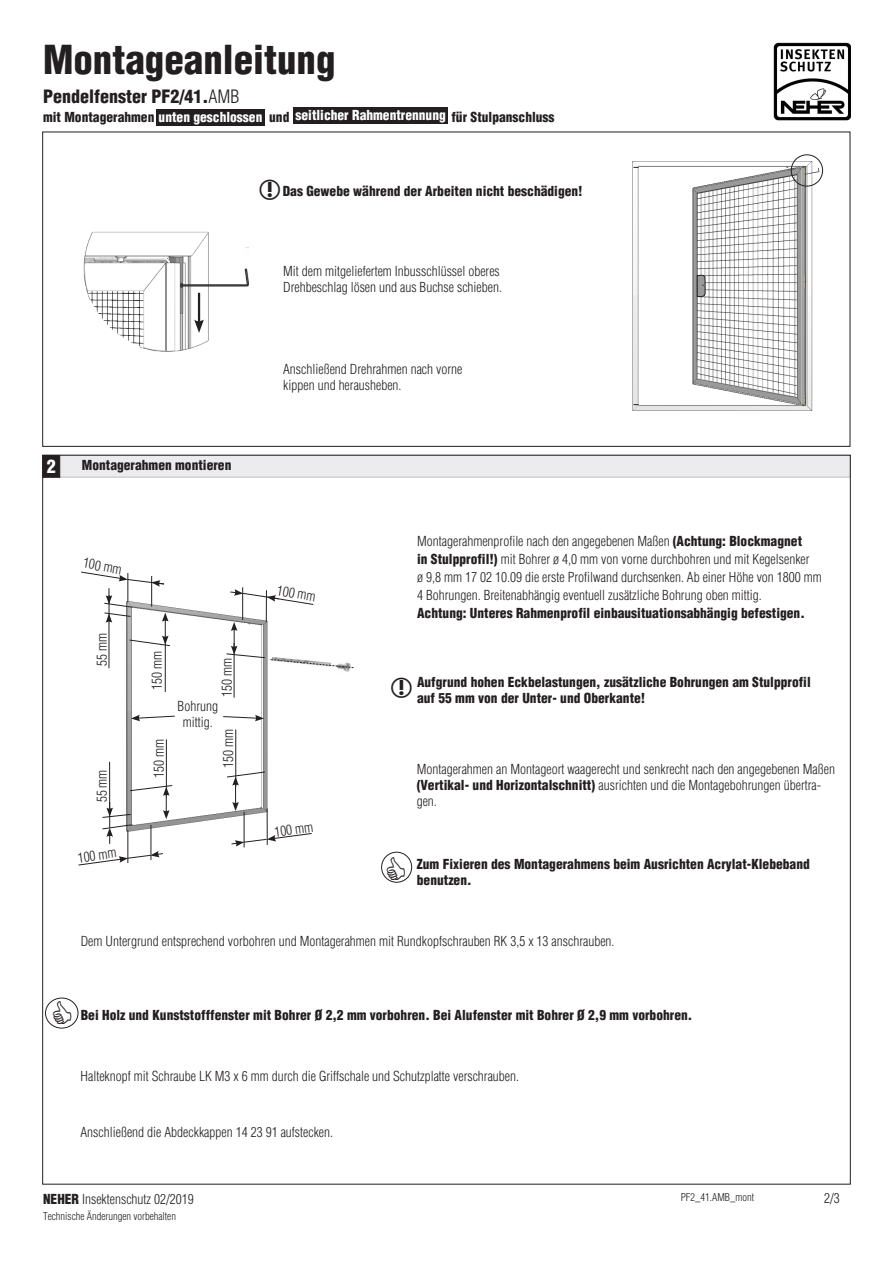
<style>
.page{position:relative;width:893px;height:1263px;background:#fff}
.page>*{position:absolute;margin:0;border:0;box-sizing:border-box;transform-origin:0 0}
.Überschriften{font:900 condensed 39px "Helvetica";color:#231f20}
.Überschriften-2{font:900 condensed 18px "Helvetica";color:#231f20}
.Überschriften-3{font:900 condensed 18px "Helvetica";color:#fff}
.Zubehör-Werkzeug{font:300 condensed 13.5px/16.2px "Helvetica";color:#231f20}
.Zubehör-Werkzeug-2{font:900 condensed 13.5px "Helvetica";color:#231f20}
.Überschriften-4{font:900 condensed 13.5px "Helvetica";color:#231f20}
.Überschriften-5{font:900 condensed 13.5px "Helvetica";color:#fff}
.Zubehör-Werkzeug-3{font:300 condensed 10.5px "Helvetica";color:#231f20}
.s1{font-weight:300}
.s2{color:#fff}
.s3{font-weight:900}
</style>
<div class="page">
<img style="left:774px;top:43px;width:76px;height:78px">
<div style="left:43px;top:455px;width:807px;height:22px;background:#ececee;border:1px solid #bcbdc0"></div>
<div style="left:43px;top:455px;width:17px;height:22px;background:#231f20;border:1px solid #231f20"></div>
<div style="left:381px;top:852px;width:31px;height:31px;border:1px solid #231f20;border-radius:50%"></div>
<img style="left:83px;top:231px;width:166px;height:121px">
<hr style="left:198px;top:293px;width:2px;height:31px;background:#231f20">
<svg style="left:194px;top:319px;width:10px;height:14px"></svg>
<svg style="left:85px;top:263px;width:90px;height:88px"></svg>
<hr style="left:166px;top:263px;width:1px;height:88px;background:#231f20">
<div style="left:45px;top:998px;width:33px;height:30px;border:1px solid #231f20;border-radius:50%"></div>
<div style="left:156px;top:109px;width:109px;height:17px;background:#231f20"></div>
<div style="left:293px;top:107px;width:155px;height:17px;background:#231f20"></div>
<img style="left:126px;top:605px;width:142px;height:107px">
<hr style="left:234px;top:643px;width:1px;height:55px;background:#231f20">
<svg style="left:226px;top:622px;width:128px;height:56px"></svg>
<hr style="left:165px;top:637px;width:1px;height:55px;background:#231f20">
<hr style="left:109px;top:620px;width:1px;height:48px;background:#231f20">
<hr style="left:266px;top:590px;width:1px;height:32px;background:#231f20">
<svg style="left:230px;top:589px;width:84px;height:16px"></svg>
<hr style="left:242px;top:587px;width:1px;height:33px;background:#231f20">
<hr style="left:235px;top:729px;width:1px;height:58px;background:#231f20">
<svg style="left:227px;top:771px;width:38px;height:40px"></svg>
<hr style="left:166px;top:739px;width:1px;height:58px;background:#231f20">
<hr style="left:109px;top:762px;width:1px;height:48px;background:#231f20">
<svg style="left:102px;top:785px;width:71px;height:59px"></svg>
<hr style="left:267px;top:808px;width:1px;height:37px;background:#231f20">
<hr style="left:244px;top:812px;width:1px;height:35px;background:#231f20">
<svg style="left:231px;top:833px;width:81px;height:14px"></svg>
<hr style="left:151px;top:825px;width:1px;height:35px;background:#231f20">
<hr style="left:128px;top:830px;width:1px;height:33px;background:#231f20">
<svg style="left:78px;top:851px;width:85px;height:14px"></svg>
<svg style="left:81px;top:571px;width:89px;height:75px"></svg>
<svg style="left:131px;top:715px;width:44px;height:6px"></svg>
<svg style="left:223px;top:715px;width:41px;height:6px"></svg>
<img style="left:632px;top:158px;width:191px;height:138px">
<svg style="left:632px;top:296px;width:181px;height:115px"></svg>
<img style="left:697px;top:175px;width:100px;height:222px">
<div style="left:791px;top:155px;width:32px;height:31px;border:1px solid #231f20;border-radius:50%"></div>
<svg style="left:632px;top:161px;width:7px;height:7px"></svg>
<svg style="left:632px;top:404px;width:8px;height:7px"></svg>
<svg style="left:697px;top:275px;width:8px;height:22px"></svg>
<p class="Überschriften" style="left:43px;top:36px;width:294px">Montageanleitung</p>
<p class="Überschriften-2" style="left:43px;top:85px;width:198px">Pendelfenster PF2/41.<span class="s1">AMB</span></p>
<p class="Überschriften-4" style="left:43px;top:108px;width:221px">mit Montagerahmen <span class="s2">unten geschlossen</span></p>
<p class="Überschriften-4" style="left:269px;top:108px;width:22px">und</p>
<p class="Überschriften-4" style="left:451px;top:108px;width:105px">für Stulpanschluss</p>
<p class="Überschriften-5" style="left:296px;top:106px;width:152px">seitlicher Rahmentrennung</p>
<p class="Zubehör-Werkzeug-2" style="left:283px;top:183px;width:301px">Das Gewebe während der Arbeiten nicht beschädigen!</p>
<p class="Zubehör-Werkzeug" style="left:283px;top:263px;width:220px">Mit dem mitgeliefertem Inbusschlüssel oberes<br>Drehbeschlag lösen und aus Buchse schieben.</p>
<p class="Überschriften-3" style="left:47px;top:456px;width:10px">2</p>
<p class="Überschriften-4" style="left:82px;top:457px;width:151px">Montagerahmen montieren</p>
<p class="Zubehör-Werkzeug" style="left:85px;top:554px;width:40px;rotate:10deg">100 mm</p>
<p class="Zubehör-Werkzeug" style="left:94px;top:666px;width:34px;rotate:-90deg">55 mm</p>
<p class="Zubehör-Werkzeug" style="left:94px;top:802px;width:34px;rotate:-90deg">55 mm</p>
<p class="Zubehör-Werkzeug" style="left:77px;top:850px;width:40px;rotate:-8deg">100 mm</p>
<p class="Zubehör-Werkzeug" style="left:149px;top:690px;width:40px;rotate:-90deg">150 mm</p>
<p class="Zubehör-Werkzeug" style="left:151px;top:778px;width:40px;rotate:-90deg">150 mm</p>
<p class="Zubehör-Werkzeug" style="left:219px;top:697px;width:40px;rotate:-90deg">150 mm</p>
<p class="Zubehör-Werkzeug" style="left:178px;top:698px;width:42px;text-align:center">Bohrung mittig.</p>
<p class="Zubehör-Werkzeug" style="left:220px;top:768px;width:40px;rotate:-90deg">150 mm</p>
<p class="Zubehör-Werkzeug" style="left:283px;top:361px;width:181px">Anschließend Drehrahmen nach vorne</p>
<p class="Zubehör-Werkzeug" style="left:283px;top:377px;width:120px">kippen und herausheben.</p>
<p class="Zubehör-Werkzeug" style="left:279px;top:582px;width:40px;rotate:10deg">100 mm</p>
<p class="Zubehör-Werkzeug" style="left:273px;top:824px;width:40px;rotate:-8deg">100 mm</p>
<p class="Zubehör-Werkzeug" style="left:417px;top:533px;width:387px">Montagerahmenprofile nach den angegebenen Maßen <span class="s3">(Achtung: Blockmagnet</span></p>
<p class="Zubehör-Werkzeug" style="left:417px;top:551px;width:394px"><span class="s3">in Stulpprofil!)</span> mit Bohrer ø 4,0 mm von vorne durchbohren und mit Kegelsenker</p>
<p class="Zubehör-Werkzeug" style="left:417px;top:568px;width:406px;line-height:18px">ø 9,8 mm 17 02 10.09 die erste Profilwand durchsenken. Ab einer Höhe von 1800 mm<br>4 Bohrungen. Breitenabhängig eventuell zusätzliche Bohrung oben mittig.</p>
<p class="Zubehör-Werkzeug-2" style="left:417px;top:605px;width:389px">Achtung: Unteres Rahmenprofil einbausituationsabhängig befestigen.</p>
<p class="Zubehör-Werkzeug-2" style="left:417px;top:674px;width:395px">Aufgrund hohen Eckbelastungen, zusätzliche Bohrungen am Stulpprofil</p>
<p class="Zubehör-Werkzeug-2" style="left:417px;top:690px;width:230px">auf 55 mm von der Unter- und Oberkante!</p>
<p class="Zubehör-Werkzeug" style="left:417px;top:761px;width:420px">Montagerahmen an Montageort waagerecht und senkrecht nach den angegebenen Maßen <span class="s3">(Vertikal- und Horizontalschnitt)</span> ausrichten und die Montagebohrungen übertra&shy;gen.</p>
<p class="Zubehör-Werkzeug-2" style="left:417px;top:856px;width:394px">Zum Fixieren des Montagerahmens beim Ausrichten Acrylat-Klebeband</p>
<p class="Zubehör-Werkzeug-2" style="left:417px;top:872px;width:56px">benutzen.</p>
<p class="Zubehör-Werkzeug" style="left:81px;top:933px;width:535px">Dem Untergrund entsprechend vorbohren und Montagerahmen mit Rundkopfschrauben RK 3,5 x 13 anschrauben.</p>
<p class="Zubehör-Werkzeug-2" style="left:81px;top:1006px;width:613px">Bei Holz und Kunststofffenster mit Bohrer Ø 2,2 mm vorbohren. Bei Alufenster mit Bohrer Ø 2,9 mm vorbohren.</p>
<p class="Zubehör-Werkzeug" style="left:81px;top:1068px;width:440px">Halteknopf mit Schraube LK M3 x 6 mm durch die Griffschale und Schutzplatte verschrauben.</p>
<p class="Zubehör-Werkzeug" style="left:81px;top:1124px;width:254px">Anschließend die Abdeckkappen 14 23 91 aufstecken.</p>
<p class="Zubehör-Werkzeug" style="left:43px;top:1191px;width:152px"><span class="s3">NEHER</span> Insektenschutz 02/2019</p>
<p class="Zubehör-Werkzeug-3" style="left:43px;top:1210px;width:134px">Technische Änderungen vorbehalten</p>
<p class="Zubehör-Werkzeug-3" style="left:681px;top:1190px;width:75px">PF2_41.AMB_mont</p>
<p class="Zubehör-Werkzeug" style="left:824px;top:1190px;width:17px">2/3</p>
</div>
